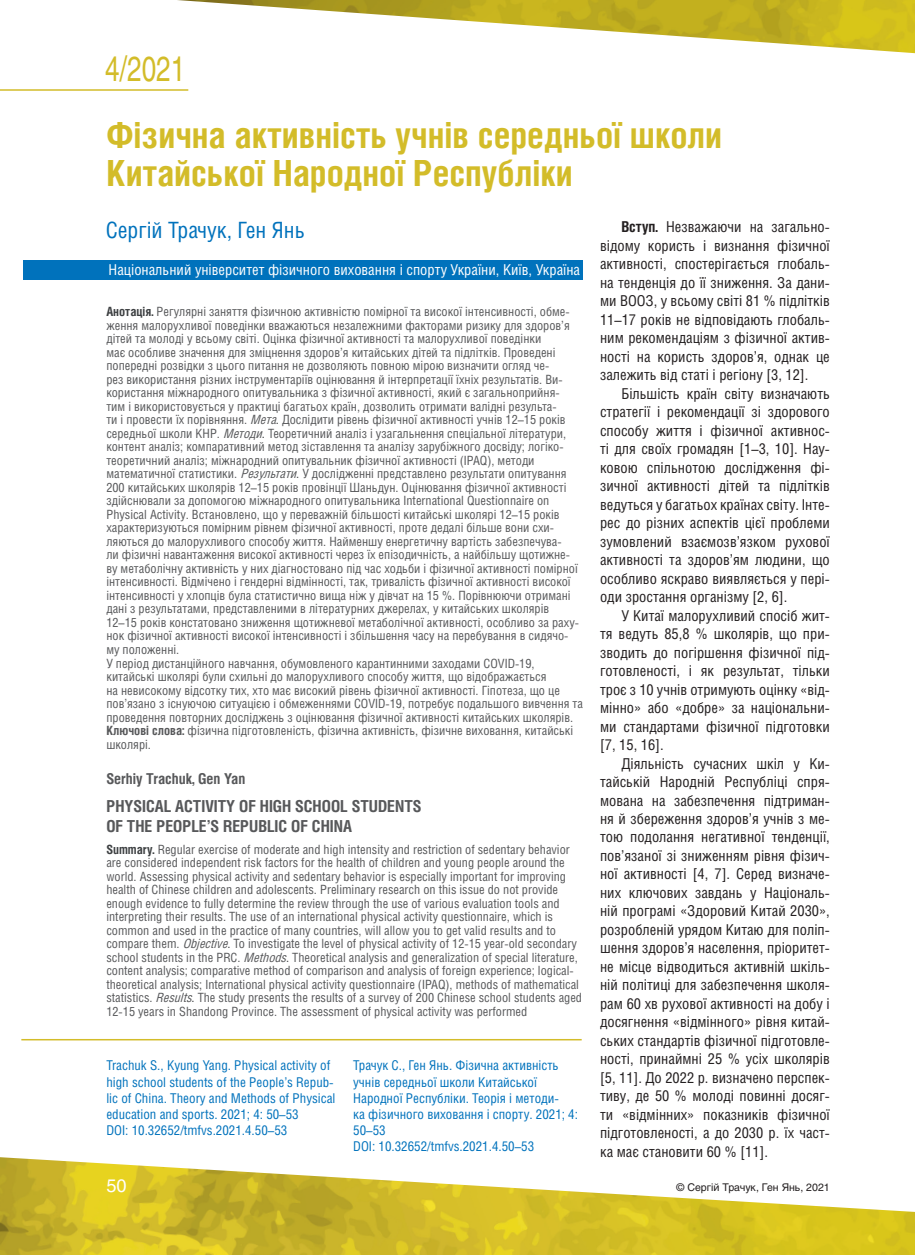
<style>
.page{position:relative;width:915px;height:1255px;background:#fff}
.page>*{position:absolute;margin:0;border:0;box-sizing:border-box;transform-origin:0 0}
.t1{font:700 36px/37.5px "Helios Cond C";color:#d3bc29}
.t2{font:34.5px "Helios C";color:#d3bc29;scale:.75 1}
.t3{font:22.5px "Helios Cond C";color:#0072bc}
.t4{font:18px "Helios C";color:#fff}
.t5{font:700 16.5px/19.8px "Helios Cond C";color:#57585a}
.t6{font:15px/18.5px "Helios Cond C";color:#231f20;text-align:justify}
.t7{font:15px "Helios Cond C";color:#fff}
.t8{font:700 15px "Helios Cond C";color:#57585a}
.t9{font:13.5px/16.2px "Helios Cond C";color:#0072bc}
.t10{font:12.75px/13.5px "Helios Cond C";color:#57585a}
.t11{font:10.5px "Helios C";color:#231f20}
.s1{font-weight:700}
.s2{font-weight:700;color:#3d4042}
.s3{font-style:italic}
.s4{color:#3d4042}
</style>
<div class="page">
<img style="left:177px;top:0;width:737px;height:53px">
<img style="left:0;top:1157px;width:914px;height:97px">
<hr style="left:0;top:89px;width:188px;height:2px;background:#d3bc29">
<hr style="left:21px;top:1038px;width:560px;height:2px;background:#d3bc29">
<div style="left:23px;top:260px;width:560px;height:20px;background:#0072bc"></div>
<h2 class="t2" style="left:105px;top:48px;width:108px">4/2021</h2>
<h1 class="t1" style="left:106px;top:116px;width:617px">ФІЗИЧНА АКТИВНІСТЬ УЧНІВ СЕРЕДНЬОЇ ШКОЛИ<br>КИТАЙСЬКОЇ НАРОДНОЇ РЕСПУБЛІКИ</h1>
<h3 class="t3" style="left:106px;top:216px;width:200px">Сергій Трачук, Ген Янь</h3>
<p class="t6" style="left:600px;top:217px;width:231px;text-indent:21px"><span class="s1">ВСТУП.</span> Незважаючи на загально&shy;відому користь і визнання фізичної активності, спостерігається глобаль&shy;на тенденція до її зниження. За дани&shy;ми ВООЗ, у всьому світі 81 % підлітків 11–17 років не відповідають глобаль&shy;ним рекомендаціям з фізичної актив&shy;ності на користь здоров’я, однак це залежить від статі і регіону [3, 12].</p>
<p class="t6" style="left:600px;top:384px;width:231px;text-indent:21px">Більшість країн світу визначають стратегії і рекомендації зі здорового способу життя і фізичної активнос&shy;ті для своїх громадян [1–3, 10]. Нау&shy;ковою спільнотою дослідження фі&shy;зичної активності дітей та підлітків ведуться у багатьох країнах світу. Інте&shy;рес до різних аспектів цієї проблеми зумовлений взаємозв’язком рухової активності та здоров’ям людини, що особливо яскраво виявляється у пері&shy;оди зростання організму [2, 6].</p>
<p class="t6" style="left:600px;top:605px;width:231px;text-indent:21px">У Китаї малорухливий спосіб жит&shy;тя ведуть 85,8 % школярів, що при&shy;зводить до погіршення фізичної під&shy;готовленості, і як результат, тільки троє з 10 учнів отримують оцінку «від&shy;мінно» або «добре» за національни&shy;ми стандартами фізичної підготовки [7, 15, 16].</p>
<p class="t6" style="left:600px;top:753px;width:231px;text-indent:21px">Діяльність сучасних шкіл у Ки&shy;тайській Народній Республіці спря&shy;мована на забезпечення підтриман&shy;ня й збереження здоров’я учнів з ме&shy;тою подолання негативної тенденції, пов’язаної зі зниженням рівня фізич&shy;ної активності [4, 7]. Серед визначе&shy;них ключових завдань у Національ&shy;ній програмі «Здоровий Китай 2030», розробленій урядом Китаю для поліп&shy;шення здоров’я населення, пріоритет&shy;не місце відводиться активній шкіль&shy;ній політиці для забезпечення школя&shy;рам 60 хв рухової активності на добу і досягнення «відмінного» рівня китай&shy;ських стандартів фізичної підготовле&shy;ності, принаймні 25 % усіх школярів [5, 11]. До 2022 р. визначено перспек&shy;тиву, де 50 % молоді повинні досяг&shy;ти «відмінних» показників фізичної підготовленості, а до 2030 р. їх част&shy;ка має становити 60 % [11].</p>
<p class="t7" style="left:108px;top:260px;width:473px">Національний університет фізичного виховання і спорту України, Київ, Україна</p>
<p class="t10" style="left:106px;top:305px;width:478px"><span class="s2">АНОТАЦІЯ.</span> Регулярні заняття фізичною активністю помірної та високої інтенсивності, обме&shy;ження малорухливої поведінки вважаються незалежними факторами ризику для здоров’я дітей та молоді у всьому світі. Оцінка фізичної активності та малорухливої поведінки<br>має особливе значення для зміцнення здоров’я китайських дітей та підлітків. Проведені попередні розвідки з цього питання не дозволяють повною мірою визначити огляд че-<br>рез використання різних інструментаріїв оцінювання й інтерпретації їхніх результатів. Ви&shy;користання міжнародного опитувальника з фізичної активності, який є загальноприйня-<br>тим і використовується у практиці багатьох країн, дозволить отримати валідні результа-<br>ти і провести їх порівняння. <span class="s3">Мета</span><span class="s4">.</span> Дослідити рівень фізичної активності учнів 12–15 років середньої школи КНР. <span class="s3">Методи</span><span class="s4">.</span> Теоретичний аналіз і узагальнення спеціальної літератури, контент аналіз; компаративний метод зіставлення та аналізу зарубіжного досвіду; логіко&shy;теоретичний аналіз; міжнародний опитувальник фізичної активності (IPAQ), методи математичної статистики. <span class="s3">Результати</span><span class="s4">.</span> У дослідженні представлено результати опитування 200 китайських школярів 12–15 років провінції Шаньдун. Оцінювання фізичної активності здійснювали за допомогою міжнародного опитувальника International Questionnaire on Physical Activity. Встановлено, що у переважній більшості китайські школярі 12–15 років характеризуються помірним рівнем фізичної активності, проте дедалі більше вони схи&shy;ляються до малорухливого способу життя. Найменшу енергетичну вартість забезпечува-<br>ли фізичні навантаження високої активності через їх епізодичність, а найбільшу щотижне&shy;ву метаболічну активність у них діагностовано під час ходьби і фізичної активності помірної інтенсивності. Відмічено і гендерні відмінності, так, тривалість фізичної активності високої інтенсивності у хлопців була статистично вища ніж у дівчат на 15 %. Порівнюючи отримані дані з результатами, представленими в літературних джерелах, у китайських школярів 12–15 років констатовано зниження щотижневої метаболічної активності, особливо за раху&shy;нок фізичної активності високої інтенсивності і збільшення часу на перебування в сидячо&shy;му положенні.<br>У період дистанційного навчання, обумовленого карантинними заходами COVID-19, китайські школярі були схильні до малорухливого способу життя, що відображається<br>на невисокому відсотку тих, хто має високий рівень фізичної активності. Гіпотеза, що це пов’язано з існуючою ситуацією і обмеженнями COVID-19, потребує подальшого вивчення та проведення повторних досліджень з оцінювання фізичної активності китайських школярів.<br><span class="s1">КЛЮЧОВІ СЛОВА:</span> фізична підготовленість, фізична активність, фізичне виховання, китайські школярі.</p>
<p class="t8" style="left:106px;top:769px;width:140px">SERHIY TRACHUK, GEN YAN</p>
<p class="t5" style="left:106px;top:795px;width:315px">PHYSICAL ACTIVITY OF HIGH SCHOOL STUDENTS<br>OF THE PEOPLE’S REPUBLIC OF CHINA</p>
<p class="t10" style="left:106px;top:842px;width:477px"><span class="s2">SUMMARY.</span> Regular exercise of moderate and high intensity and restriction of sedentary behavior are considered independent risk factors for the health of children and young people around the world. Assessing physical activity and sedentary behavior is especially important for improving health of Chinese children and adolescents. Preliminary research on this issue do not provide enough evidence to fully determine the review through the use of various evaluation tools and interpreting their results. The use of an international physical activity questionnaire, which is common and used in the practice of many countries, will allow you to get valid results and to compare them. <span class="s3">Objective</span><span class="s4">.</span> To investigate the level of physical activity of 12-15 year-old secondary school students in the PRC. <span class="s3">Methods</span><span class="s4">.</span> Theoretical analysis and generalization of special literature, content analysis; comparative method of comparison and analysis of foreign experience; logical&shy;theoretical analysis; International physical activity questionnaire (IPAQ), methods of mathematical statistics. <span class="s3">Results</span><span class="s4">.</span> The study presents the results of a survey of 200 Chinese school students aged 12-15 years in Shandong Province. The assessment of physical activity was performed</p>
<p class="t9" style="left:106px;top:1057px;width:230px">Trachuk S., Kyung Yang. Physical activity of high school students of the People’s Repub&shy;lic of China. Theory and Methods of Physical education and sports. 2021; 4: 50–53<br>DOI: 10.32652/tmfvs.2021.4.50–53</p>
<p class="t9" style="left:353px;top:1057px;width:226px">Трачук С., Ген Янь. Фізична активність учнів середньої школи Китайської<br>Народної Республіки. Теорія і методи-<br>ка фізичного виховання і спорту. 2021; 4:<br>50–53<br>DOI: 10.32652/tmfvs.2021.4.50–53</p>
<h3 class="t4" style="left:106px;top:1175px;width:22px">50</h3>
<p class="t11" style="left:676px;top:1180px;width:155px">© Сергій Трачук, Ген Янь, 2021</p>
</div>
